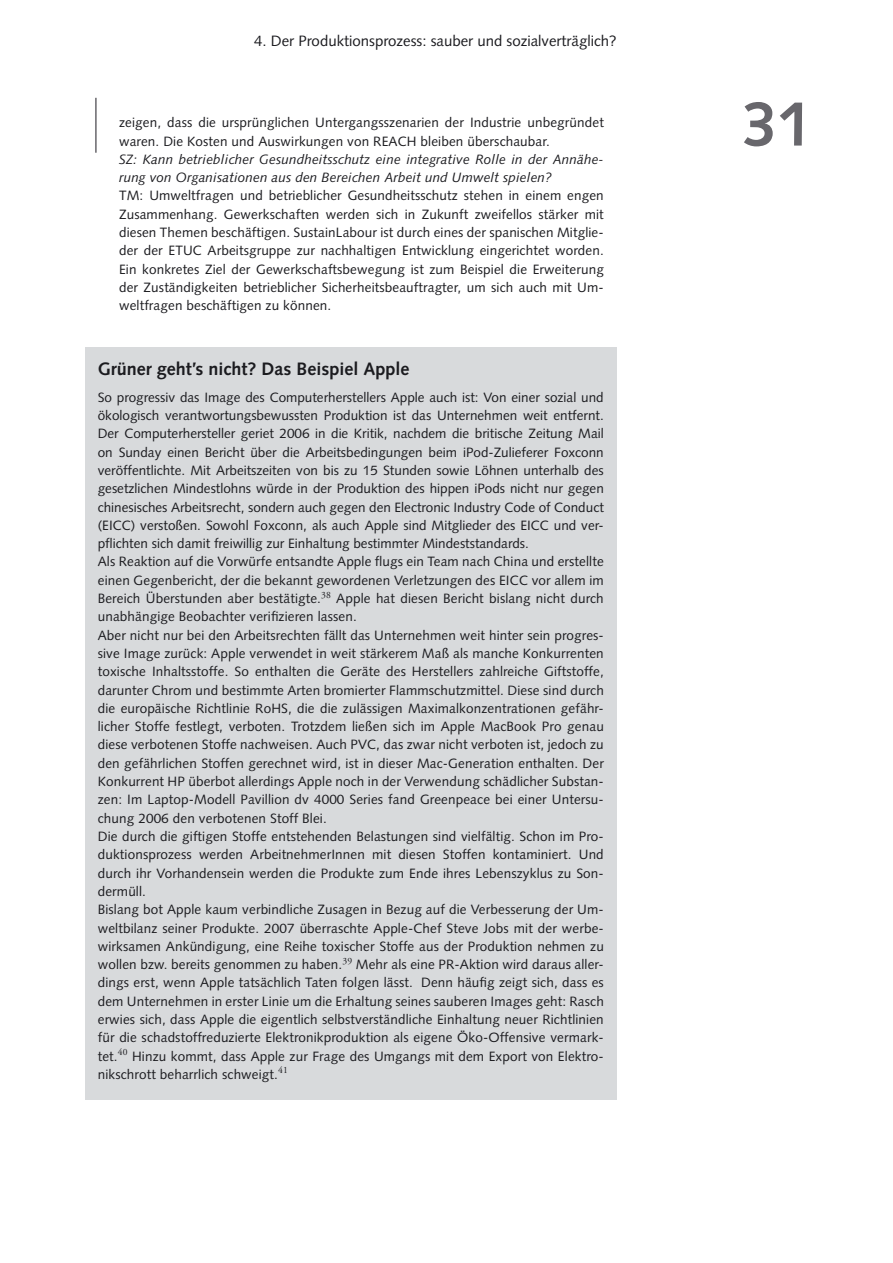
<style>
.page{position:relative;width:893px;height:1263px;background:#fff}
.page>*{position:absolute;margin:0;border:0;box-sizing:border-box;transform-origin:0 0}
.t1{font:700 63px "Syntax";color:#68676c}
.box_titel{font:700 18px "Syntax";color:#1b1b1f}
.t2{font:15px "Syntax";color:#1b1b1f}
.box_neu{font:13.5px/18.3px "Syntax";letter-spacing:.01em;color:#1b1b1f;text-align:justify}
.box_neu-2{font:italic 13.5px/18.3px "Syntax";letter-spacing:.01em;color:#1b1b1f}
</style>
<div class="page">
<div style="left:85px;top:348px;width:532px;height:752px;background:#d8dadc"></div>
<hr style="left:95px;top:98px;width:2px;height:55px;background:#68676c">
<p class="t2" style="left:254px;top:32px;width:364px">4. Der Produktionsprozess: sauber und sozialverträglich?</p>
<p class="box_neu" style="left:119px;top:113px;width:486px">zeigen, dass die ursprünglichen Untergangsszenarien der Industrie unbegründet waren. Die Kosten und Auswirkungen von REACH bleiben überschaubar.</p>
<p class="box_neu-2" style="left:119px;top:150px;width:486px">SZ: Kann betrieblicher Gesundheitsschutz eine integrative Rolle in der Annähe&shy;rung von Organisationen aus den Bereichen Arbeit und Umwelt spielen?</p>
<p class="box_neu" style="left:119px;top:187px;width:486px">TM: Umweltfragen und betrieblicher Gesundheitsschutz stehen in einem engen Zusammenhang. Gewerkschaften werden sich in Zukunft zweifellos stärker mit diesen Themen beschäftigen. SustainLabour ist durch eines der spanischen Mitglie&shy;der der ETUC Arbeitsgruppe zur nachhaltigen Entwicklung eingerichtet worden.<br>Ein konkretes Ziel der Gewerkschaftsbewegung ist zum Beispiel die Erweiterung der Zuständigkeiten betrieblicher Sicherheitsbeauftragter, um sich auch mit Um&shy;weltfragen beschäftigen zu können.</p>
<p class="box_titel" style="left:98px;top:358px;width:313px">Grüner geht’s nicht? Das Beispiel Apple</p>
<p class="box_neu" style="left:98px;top:388px;width:508px">So progressiv das Image des Computerherstellers Apple auch ist: Von einer sozial und ökologisch verantwortungsbewussten Produktion ist das Unternehmen weit entfernt.<br>Der Computerhersteller geriet 2006 in die Kritik, nachdem die britische Zeitung Mail on Sunday einen Bericht über die Arbeitsbedingungen beim iPod-Zulieferer Foxconn veröffentlichte. Mit Arbeitszeiten von bis zu 15 Stunden sowie Löhnen unterhalb des gesetzlichen Mindestlohns würde in der Produktion des hippen iPods nicht nur gegen chinesisches Arbeitsrecht, sondern auch gegen den Electronic Industry Code of Conduct (EICC) verstoßen. Sowohl Foxconn, als auch Apple sind Mitglieder des EICC und ver&shy;pflichten sich damit freiwillig zur Einhaltung bestimmter Mindeststandards.</p>
<p class="box_neu" style="left:98px;top:553px;width:508px">Als Reaktion auf die Vorwürfe entsandte Apple flugs ein Team nach China und erstellte einen Gegenbericht, der die bekannt gewordenen Verletzungen des EICC vor allem im Bereich Überstunden aber bestätigte.<sup>38</sup> Apple hat diesen Bericht bislang nicht durch unabhängige Beobachter verifizieren lassen.</p>
<p class="box_neu" style="left:98px;top:626px;width:508px">Aber nicht nur bei den Arbeitsrechten fällt das Unternehmen weit hinter sein progres&shy;sive Image zurück: Apple verwendet in weit stärkerem Maß als manche Konkurrenten toxische Inhaltsstoffe. So enthalten die Geräte des Herstellers zahlreiche Giftstoffe, darunter Chrom und bestimmte Arten bromierter Flammschutzmittel. Diese sind durch die europäische Richtlinie RoHS, die die zulässigen Maximalkonzentrationen gefähr&shy;licher Stoffe festlegt, verboten. Trotzdem ließen sich im Apple MacBook Pro genau diese verbotenen Stoffe nachweisen. Auch PVC, das zwar nicht verboten ist, jedoch zu den gefährlichen Stoffen gerechnet wird, ist in dieser Mac-Generation enthalten. Der Konkurrent HP überbot allerdings Apple noch in der Verwendung schädlicher Substan&shy;zen: Im Laptop-Modell Pavillion dv 4000 Series fand Greenpeace bei einer Untersu&shy;chung 2006 den verbotenen Stoff Blei.</p>
<p class="box_neu" style="left:98px;top:827px;width:507px">Die durch die giftigen Stoffe entstehenden Belastungen sind vielfältig. Schon im Pro&shy;duktionsprozess werden ArbeitnehmerInnen mit diesen Stoffen kontaminiert. Und durch ihr Vorhandensein werden die Produkte zum Ende ihres Lebenszyklus zu Son&shy;dermüll.</p>
<p class="box_neu" style="left:98px;top:900px;width:508px">Bislang bot Apple kaum verbindliche Zusagen in Bezug auf die Verbesserung der Um&shy;weltbilanz seiner Produkte. 2007 überraschte Apple-Chef Steve Jobs mit der werbe&shy;wirksamen Ankündigung, eine Reihe toxischer Stoffe aus der Produktion nehmen zu wollen bzw. bereits genommen zu haben.<sup>39</sup> Mehr als eine PR-Aktion wird daraus aller&shy;dings erst, wenn Apple tatsächlich Taten folgen lässt. Denn häufig zeigt sich, dass es dem Unternehmen in erster Linie um die Erhaltung seines sauberen Images geht: Rasch erwies sich, dass Apple die eigentlich selbstverständliche Einhaltung neuer Richtlinien für die schadstoffreduzierte Elektronikproduktion als eigene Öko-Offensive vermark&shy;tet.<sup>40</sup> Hinzu kommt, dass Apple zur Frage des Umgangs mit dem Export von Elektro&shy;nikschrott beharrlich schweigt.<sup>41</sup></p>
<h1 class="t1" style="left:742px;top:88px;width:72px">31</h1>
</div>
